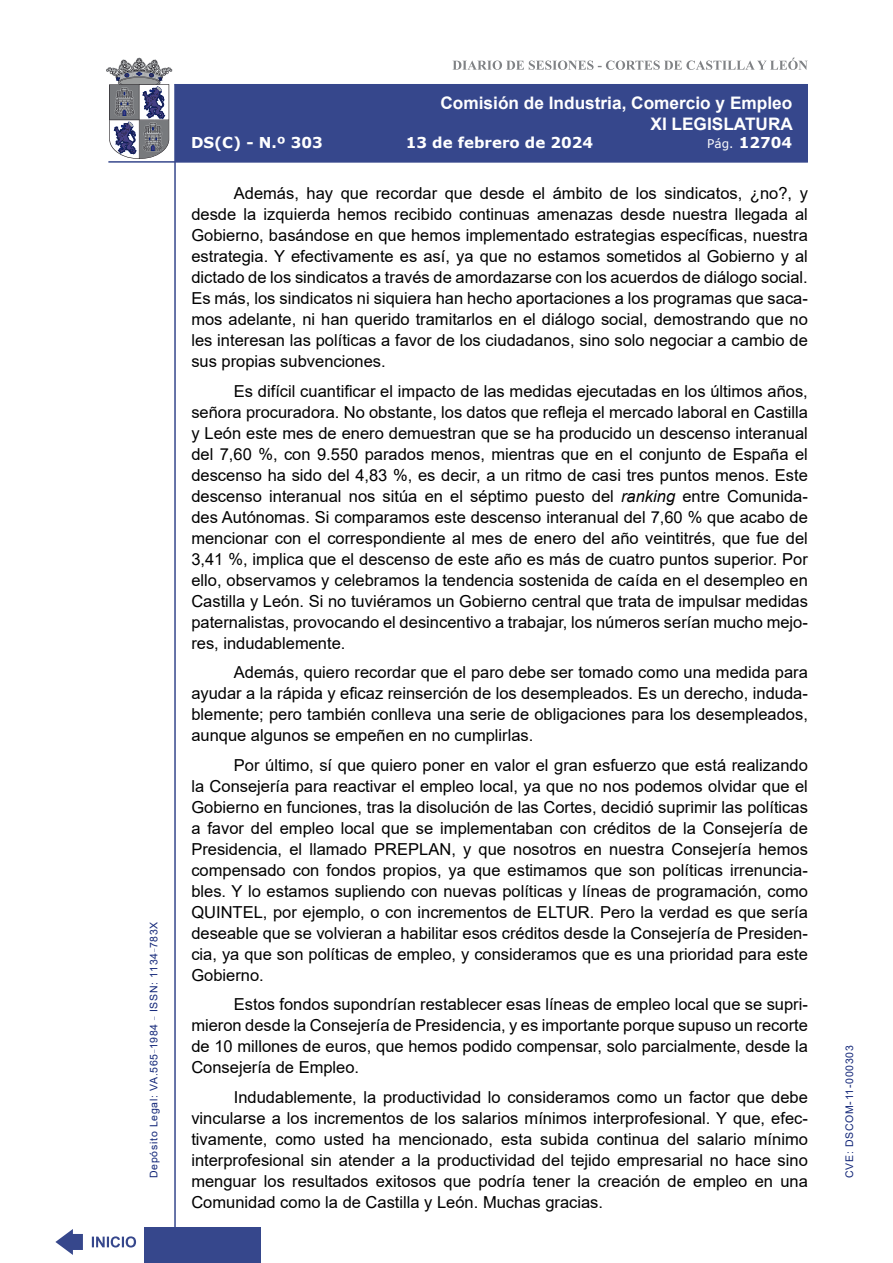
<style>
.page{position:relative;width:893px;height:1263px;background:#fff}
.page>*{position:absolute;margin:0;border:0;box-sizing:border-box;transform-origin:0 0}
.t1{font:700 17.25px/20.7px "Arial";color:#fff;text-align:right}
.t2{font:16.5px/21px "Arial";color:#000;text-align:justify}
.t3{font:700 15px "Verdana";color:#fff}
.t4{font:10.5px "Arial";letter-spacing:.065em;color:#122678}
.s1{font-weight:400;font-size:12px}
.s2{font-style:italic}
</style>
<div class="page">
<svg style="left:452px;top:58px;width:356px;height:12px"></svg>
<hr style="left:174px;top:84px;width:2px;height:1179px;background:#36478c">
<div style="left:144px;top:1227px;width:117px;height:36px;background:#36478c"></div>
<div style="left:175px;top:84px;width:633px;height:78px;background:#36478c"></div>
<hr style="left:108px;top:161px;width:700px;height:2px;background:#36478c">
<svg style="left:92px;top:1236px;width:44px;height:11px"></svg>
<svg style="left:55px;top:1229px;width:28px;height:26px"></svg>
<svg style="left:106px;top:58px;width:66px;height:101px"></svg>
<p class="t4" style="left:146px;top:1178px;width:258px;rotate:-90deg">Depósito Legal: VA.565<sup>_</sup>1984 <sup>_</sup> ISSN: 1134<sup>_</sup>783X</p>
<p class="t1" style="left:440px;top:93px;width:354px">Comisión de Industria, Comercio y Empleo<br>XI LEGISLATURA</p>
<p class="t3" style="left:191px;top:132px;width:133px">DS(C) - N.º 303</p>
<p class="t3" style="left:406px;top:132px;width:189px">13 de febrero de 2024</p>
<p class="t3" style="left:707px;top:132px;width:86px"><span class="s1">Pág.</span> 12704</p>
<p class="t2" style="left:191px;top:183px;width:618px;text-indent:43px">Además, hay que recordar que desde el ámbito de los sindicatos, ¿no?, y desde la izquierda hemos recibido continuas amenazas desde nuestra llegada al Gobierno, basándose en que hemos implementado estrategias específicas, nuestra estrategia. Y efectivamente es así, ya que no estamos sometidos al Gobierno y al dictado de los sindicatos a través de amordazarse con los acuerdos de diálogo social.<br>Es más, los sindicatos ni siquiera han hecho aportaciones a los programas que saca&shy;mos adelante, ni han querido tramitarlos en el diálogo social, demostrando que no les interesan las políticas a favor de los ciudadanos, sino solo negociar a cambio de sus propias subvenciones.</p>
<p class="t2" style="left:191px;top:380px;width:618px;text-indent:43px">Es difícil cuantificar el impacto de las medidas ejecutadas en los últimos años, señora procuradora. No obstante, los datos que refleja el mercado laboral en Castilla y León este mes de enero demuestran que se ha producido un descenso interanual del 7,60 %, con 9.550 parados menos, mientras que en el conjunto de España el descenso ha sido del 4,83 %, es decir, a un ritmo de casi tres puntos menos. Este descenso interanual nos sitúa en el séptimo puesto del <span class="s2">ranking</span> entre Comunida&shy;des Autónomas. Si comparamos este descenso interanual del 7,60 % que acabo de mencionar con el correspondiente al mes de enero del año veintitrés, que fue del 3,41 %, implica que el descenso de este año es más de cuatro puntos superior. Por ello, observamos y celebramos la tendencia sostenida de caída en el desempleo en Castilla y León. Si no tuviéramos un Gobierno central que trata de impulsar medidas paternalistas, provocando el desincentivo a trabajar, los números serían mucho mejo&shy;res, indudablemente.</p>
<p class="t2" style="left:191px;top:662px;width:618px;text-indent:43px">Además, quiero recordar que el paro debe ser tomado como una medida para ayudar a la rápida y eficaz reinserción de los desempleados. Es un derecho, induda&shy;blemente; pero también conlleva una serie de obligaciones para los desempleados, aunque algunos se empeñen en no cumplirlas.</p>
<p class="t2" style="left:191px;top:754px;width:618px;text-indent:43px">Por último, sí que quiero poner en valor el gran esfuerzo que está realizando la Consejería para reactivar el empleo local, ya que no nos podemos olvidar que el Gobierno en funciones, tras la disolución de las Cortes, decidió suprimir las políticas a favor del empleo local que se implementaban con créditos de la Consejería de Presidencia, el llamado PREPLAN, y que nosotros en nuestra Consejería hemos compensado con fondos propios, ya que estimamos que son políticas irrenuncia&shy;bles. Y lo estamos supliendo con nuevas políticas y líneas de programación, como QUINTEL, por ejemplo, o con incrementos de ELTUR. Pero la verdad es que sería deseable que se volvieran a habilitar esos créditos desde la Consejería de Presiden&shy;cia, ya que son políticas de empleo, y consideramos que es una prioridad para este Gobierno.</p>
<p class="t2" style="left:191px;top:994px;width:618px;text-indent:43px">Estos fondos supondrían restablecer esas líneas de empleo local que se supri&shy;mieron desde la Consejería de Presidencia, y es importante porque supuso un recorte de 10 millones de euros, que hemos podido compensar, solo parcialmente, desde la Consejería de Empleo.</p>
<p class="t2" style="left:191px;top:1086px;width:618px;text-indent:43px">Indudablemente, la productividad lo consideramos como un factor que debe vincularse a los incrementos de los salarios mínimos interprofesional. Y que, efec&shy;tivamente, como usted ha mencionado, esta subida continua del salario mínimo interprofesional sin atender a la productividad del tejido empresarial no hace sino menguar los resultados exitosos que podría tener la creación de empleo en una Comunidad como la de Castilla y León. Muchas gracias.</p>
<p class="t4" style="left:842px;top:1178px;width:134px;rotate:-90deg">CVE: DSCOM-11-000303</p>
</div>
